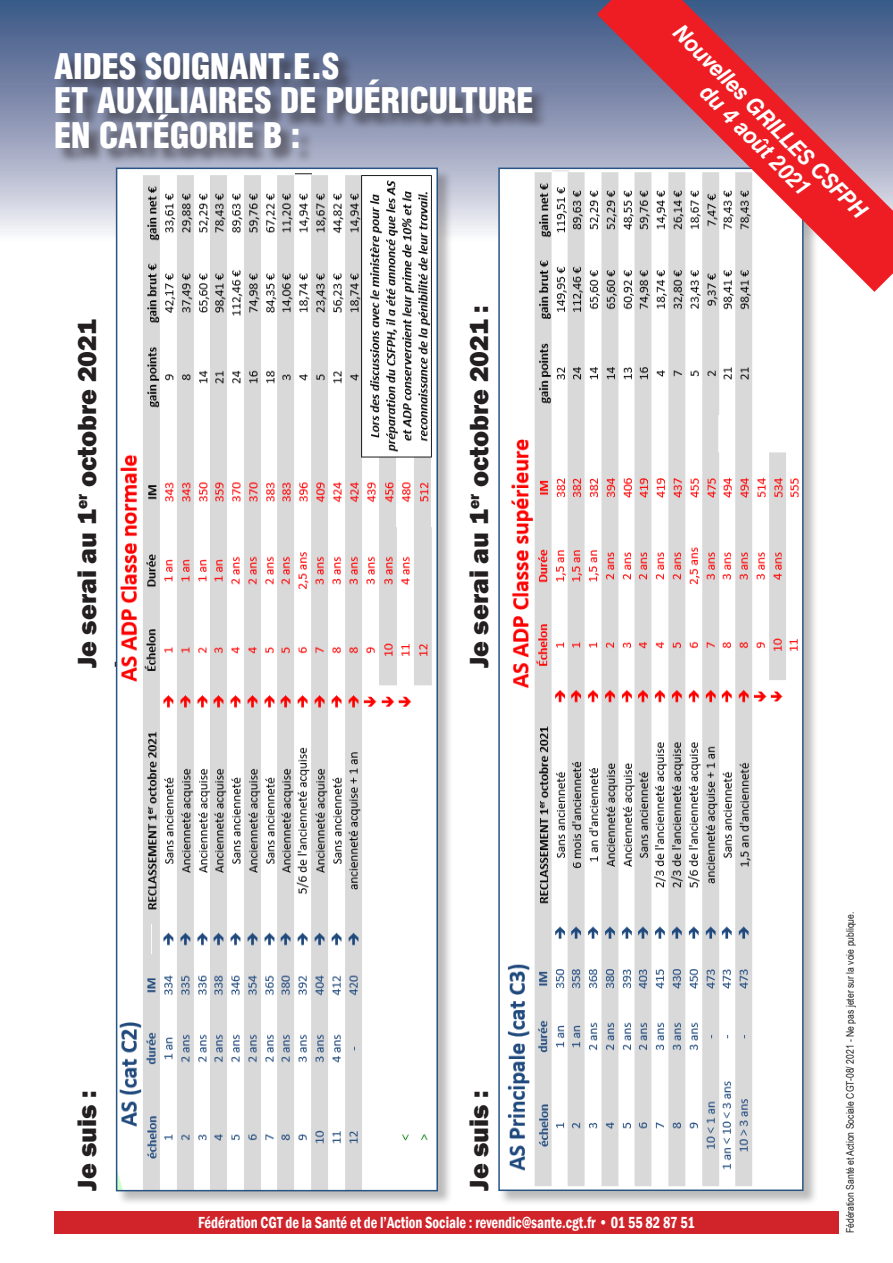
<style>
.page{position:relative;width:893px;height:1263px;background:#fff}
.page>*{position:absolute;margin:0;border:0;box-sizing:border-box;transform-origin:0 0}
.Titre{font:900 condensed 34.5px/34.5px "Helvetica LT Std";color:#fff}
.t1{font:800 27px/32.4px "Franklin Gothic";color:#231f20}
.accroche{font:italic 700 22.5px/24px "Helvetica LT Std";color:#fff;text-align:center;scale:.95 1}
.t2{font:600 condensed 16.5px "Franklin Gothic";color:#fff;scale:.88 1}
.t3{font:10.5px "Arial Narrow";color:#231f20}
</style>
<div class="page">
<div style="left:0;top:0;width:893px;height:241px;background:linear-gradient(to bottom,#344e7f,#f1edf4)"></div>
<div style="left:56px;top:53px;width:493px;height:112px;background:#231f20;opacity:.6"></div>
<div style="left:499px;top:168px;width:319px;height:1038px;background:#231f20;opacity:.3"></div>
<img style="left:501px;top:171px;width:300px;height:1016px">
<div style="left:498px;top:168px;width:306px;height:1023px;border:2px solid #285483"></div>
<svg style="left:597px;top:0;width:296px;height:292px"></svg>
<div style="left:116px;top:168px;width:337px;height:1038px;background:#231f20;opacity:.3"></div>
<img style="left:119px;top:171px;width:316px;height:1017px">
<div style="left:116px;top:168px;width:322px;height:1023px;border:2px solid #285483"></div>
<div style="left:54px;top:1211px;width:785px;height:22px;background:#d1232a"></div>
<p class="Titre" style="left:54px;top:49px;width:481px">AIDES SOIGNANT.E.S<br>ET AUXILIAIRES DE PUÉRICULTURE<br>EN CATÉGORIE B :</p>
<p class="t1" style="left:71px;top:668px;width:350px;rotate:-90deg">Je serai au 1<sup>er</sup> octobre 2021 :</p>
<p class="t1" style="left:463px;top:668px;width:365px;rotate:-90deg">Je serai au 1<sup>er</sup> octobre 2021 :</p>
<p class="accroche" style="left:686px;top:20px;width:279px;rotate:45deg">Nouvelles GRILLES CSFPH du 4 août 2021</p>
<p class="t1" style="left:71px;top:1191px;width:102px;rotate:-90deg">Je suis :</p>
<p class="t1" style="left:463px;top:1191px;width:102px;rotate:-90deg">Je suis :</p>
<p class="t2" style="left:198px;top:1211px;width:566px">Fédération CGT de la Santé et de l’Action Sociale : revendic@sante.cgt.fr • 01 55 82 87 51</p>
<p class="t3" style="left:842px;top:1233px;width:323px;rotate:-90deg">Fédération Santé et Action Sociale CGT-08/ 2021 - Ne pas jeter sur la voie publique.</p>
</div>
